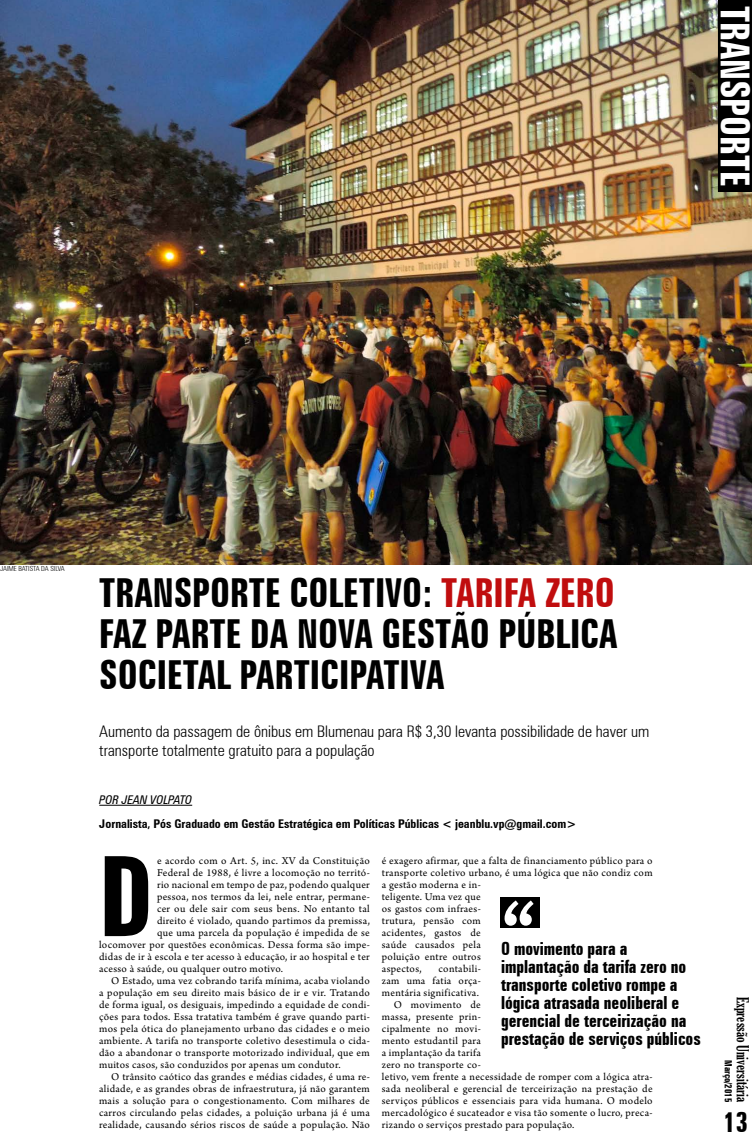
<style>
.page{position:relative;width:752px;height:1134px;background:#fff}
.page>*{position:absolute;margin:0;border:0;box-sizing:border-box;transform-origin:0 0}
.t1{font:700 extra-condensed 111px "Zurich BT";color:#000}
.t2{font:700 extra-condensed 40px/41px "Zurich BT";color:#000;text-align:justify}
.t3{font:700 extra-condensed 40px "Zurich BT";color:#fff}
.t4{font:700 extra-condensed 28px "Zurich BT";color:#000}
.t5{font:700 extra-condensed 18px/18px "Zurich BT";color:#000}
.t6{font:300 condensed 16px/19.2px "Zurich BT";color:#000}
.t7{font:extra-condensed 16px "Gloucester";color:#000}
.t8{font:700 condensed 12px "Zurich BT";color:#000}
.t9{font:italic condensed 12px "Zurich BT";color:#000}
.t10{font:11px/12px "Arno Pro";letter-spacing:.03em;color:#000}
.t11{font:700 extra-condensed 10px "Zurich BT";color:#000}
.t12{font:300 condensed 7px "Zurich BT";color:#000}
.s1{color:#c00d0e}
</style>
<div class="page">
<img style="left:0;top:0;width:751px;height:564px">
<svg style="left:500px;top:897px;width:39px;height:31px"></svg>
<hr style="left:99px;top:805px;width:93px;height:1px;background:#000">
<div style="left:717px;top:0;width:34px;height:192px;background:#000"></div>
<h2 class="t3" style="left:757px;top:6px;width:182px;rotate:90deg">transporte</h2>
<p class="t12" style="left:0;top:564px;width:66px">Jaime batista da silva</p>
<h2 class="t2" style="left:99px;top:573px;width:518px">Transporte Coletivo: <span class="s1">Tarifa Zero </span>faz parte da nova Gestão Pública Societal Participativa</h2>
<h3 class="t6" style="left:99px;top:721px;width:551px">Aumento da passagem de ônibus em Blumenau para R$ 3,30 levanta possibilidade de haver um transporte totalmente gratuito para a população</h3>
<p class="t9" style="left:99px;top:792px;width:94px">POR JEAN VOLPATO</p>
<p class="t8" style="left:99px;top:816px;width:478px">Jornalista, Pós Graduado em Gestão Estratégica em Políticas Públicas &lt; jeanblu.vp@gmail.com&gt;</p>
<h1 class="t1" style="left:99px;top:833px;width:45px">D</h1>
<p class="t10" style="left:157px;top:855px;width:214px">e acordo com o Art. 5, inc. XV da Constituição</p>
<p class="t10" style="left:157px;top:867px;width:214px">Federal de 1988, é livre a locomoção no territó-</p>
<p class="t10" style="left:157px;top:879px;width:214px">rio nacional em tempo de paz, podendo qualquer</p>
<p class="t10" style="left:157px;top:891px;width:214px">pessoa, nos termos da lei, nele entrar, permane-</p>
<p class="t10" style="left:157px;top:903px;width:214px">cer ou dele sair com seus bens. No entanto tal</p>
<p class="t10" style="left:157px;top:915px;width:214px">direito é violado, quando partimos da premissa,</p>
<p class="t10" style="left:157px;top:927px;width:214px">que uma parcela da população é impedida de se</p>
<p class="t10" style="left:99px;top:939px;width:272px">locomover por questões econômicas. Dessa forma são impe-</p>
<p class="t10" style="left:99px;top:951px;width:272px">didas de ir à escola e ter acesso à educação, ir ao hospital e ter</p>
<p class="t10" style="left:99px;top:963px;width:185px">acesso à saúde, ou qualquer outro motivo.</p>
<p class="t10" style="left:111px;top:975px;width:260px">O Estado, uma vez cobrando tarifa mínima, acaba violando</p>
<p class="t10" style="left:99px;top:987px;width:272px">a população em seu direito mais básico de ir e vir. Tratando</p>
<p class="t10" style="left:99px;top:999px;width:272px">de forma igual, os desiguais, impedindo a equidade de condi-</p>
<p class="t10" style="left:99px;top:1011px;width:272px">ções para todos. Essa tratativa também é grave quando parti-</p>
<p class="t10" style="left:99px;top:1023px;width:272px">mos pela ótica do planejamento urbano das cidades e o meio</p>
<p class="t10" style="left:99px;top:1035px;width:272px">ambiente. A tarifa no transporte coletivo desestimula o cida-</p>
<p class="t10" style="left:99px;top:1047px;width:272px">dão a abandonar o transporte motorizado individual, que em</p>
<p class="t10" style="left:99px;top:1059px;width:243px">muitos casos, são conduzidos por apenas um condutor.</p>
<p class="t10" style="left:111px;top:1071px;width:260px">O trânsito caótico das grandes e médias cidades, é uma re-</p>
<p class="t10" style="left:99px;top:1083px;width:272px">alidade, e as grandes obras de infraestrutura, já não garantem</p>
<p class="t10" style="left:99px;top:1095px;width:272px">mais a solução para o congestionamento. Com milhares de</p>
<p class="t10" style="left:99px;top:1107px;width:272px">carros circulando pelas cidades, a poluição urbana já é uma</p>
<p class="t10" style="left:99px;top:1119px;width:272px">realidade, causando sérios riscos de saúde a população. Não</p>
<p class="t10" style="left:381px;top:855px;width:272px">é exagero afirmar, que a falta de financiamento público para o transporte coletivo urbano, é uma lógica que não condiz com a gestão moderna e in-<br>teligente. Uma vez que<br>os gastos com infraes-<br>trutura, pensão com<br>acidentes, gastos de<br>saúde causados pela<br>poluição entre outros<br>aspectos,</p>
<h3 class="t5" style="left:501px;top:940px;width:201px">O movimento para a implantação da tarifa zero no transporte coletivo rompe a lógica atrasada neoliberal e gerencial de terceirização na prestação de serviços públicos</h3>
<p class="t10" style="left:438px;top:963px;width:44px">contabili-</p>
<p class="t10" style="left:381px;top:975px;width:100px">zam uma fatia orça-</p>
<p class="t10" style="left:381px;top:987px;width:99px">mentária significativa.</p>
<p class="t10" style="left:393px;top:999px;width:88px">O movimento de</p>
<p class="t10" style="left:381px;top:1011px;width:100px">massa, presente prin-</p>
<p class="t10" style="left:381px;top:1023px;width:100px">cipalmente no movi-</p>
<p class="t10" style="left:381px;top:1035px;width:100px">mento estudantil para</p>
<p class="t10" style="left:381px;top:1047px;width:100px">a implantação da tarifa</p>
<p class="t10" style="left:381px;top:1059px;width:100px">zero no transporte co-</p>
<p class="t10" style="left:381px;top:1071px;width:272px">letivo, vem frente a necessidade de romper com a lógica atra-</p>
<p class="t10" style="left:381px;top:1083px;width:272px">sada neoliberal e gerencial de terceirização na prestação de</p>
<p class="t10" style="left:381px;top:1095px;width:272px">serviços públicos e essenciais para vida humana. O modelo</p>
<p class="t10" style="left:381px;top:1107px;width:272px">mercadológico é sucateador e visa tão somente o lucro, preca-</p>
<p class="t10" style="left:381px;top:1119px;width:194px">rizando o serviços prestado para população.</p>
<h3 class="t7" style="left:751px;top:997px;width:107px;rotate:90deg">Expressão Universitária</h3>
<p class="t11" style="left:733px;top:1060px;width:43px;rotate:90deg">Março/2015</p>
<h3 class="t4" style="left:723px;top:1106px;width:26px">13</h3>
</div>
